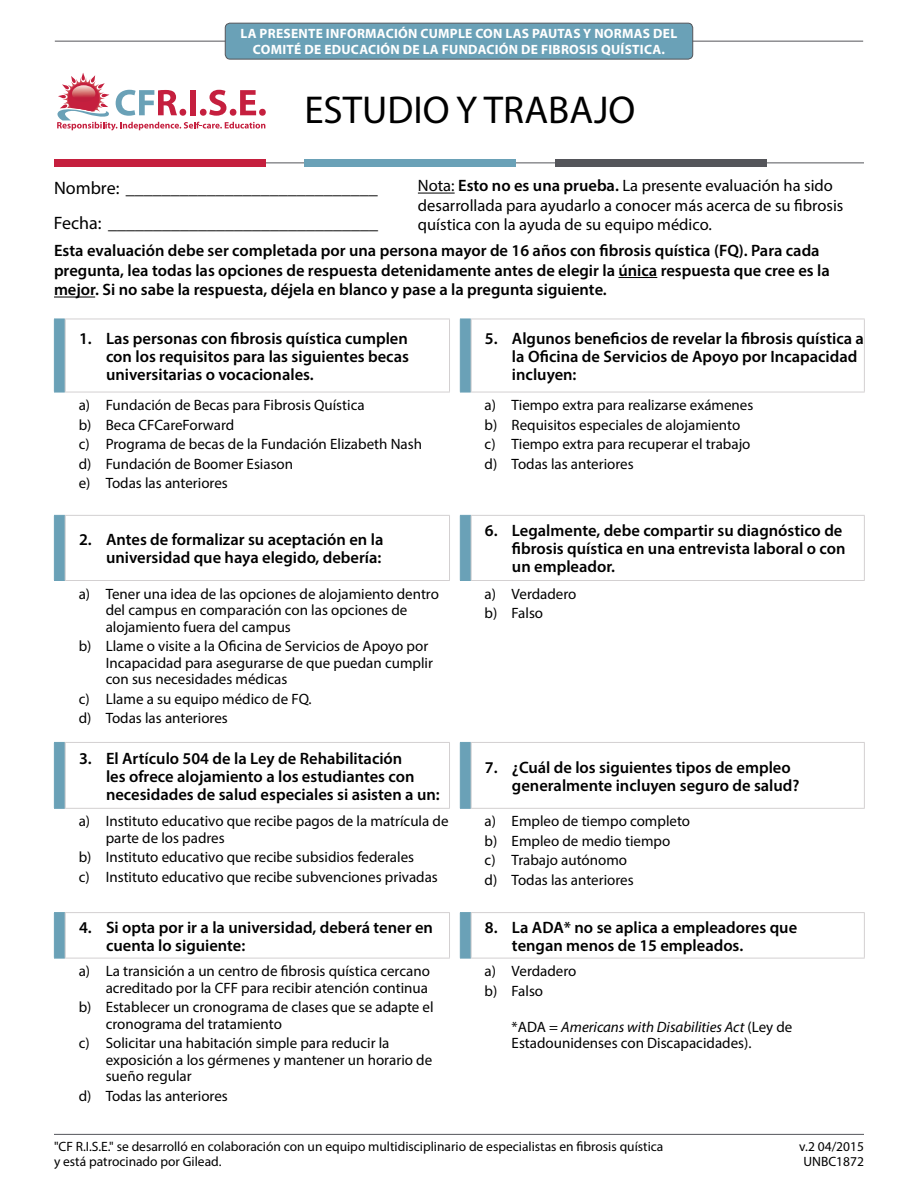
<style>
.page{position:relative;width:918px;height:1188px;background:#fff}
.page>*{position:absolute;margin:0;border:0;box-sizing:border-box;transform-origin:0 0}
.t1{font:39px "Myriad Pro";color:#000}
.t2{font:18px/34.5px "Myriad Pro";color:#000}
.t3{font:600 16.5px/18px "Myriad Pro";color:#000}
.t4{font:16.5px/19.5px "Myriad Pro";color:#000}
.t5{font:15px/19.5px "Myriad Pro";color:#000}
.t6{font:13.5px/15px "Myriad Pro";color:#000}
.t7{font:700 13.5px/16.5px "Myriad Pro";letter-spacing:.02em;color:#fff;text-align:center}
.s1{font-weight:600}
.s2{font-style:italic}
</style>
<div class="page">
<svg style="left:57px;top:73px;width:208px;height:57px"></svg>
<hr style="left:59px;top:163px;width:805px;height:1px;background:#54555a">
<div style="left:54px;top:159px;width:212px;height:7px;background:#c51f3e"></div>
<div style="left:304px;top:159px;width:212px;height:7px;background:#6aa1b7"></div>
<div style="left:555px;top:159px;width:212px;height:7px;background:#54555a"></div>
<hr style="left:418px;top:193px;width:37px;height:1px;background:#000">
<hr style="left:618px;top:277px;width:39px;height:1px;background:#000">
<hr style="left:54px;top:297px;width:41px;height:1px;background:#000">
<hr style="left:54px;top:1134px;width:810px;height:1px;background:#54555a">
<svg style="left:54px;top:319px;width:417px;height:639px"></svg>
<hr style="left:54px;top:319px;width:1px;height:73px;background:#6aa1b7">
<hr style="left:460px;top:319px;width:1px;height:73px;background:#6aa1b7">
<hr style="left:54px;top:743px;width:1px;height:65px;background:#6aa1b7">
<hr style="left:460px;top:743px;width:1px;height:65px;background:#6aa1b7">
<hr style="left:65px;top:319px;width:385px;height:1px;background:#d3d0d1">
<hr style="left:65px;top:319px;width:1px;height:73px;background:#d3d0d1">
<hr style="left:449px;top:319px;width:1px;height:73px;background:#d3d0d1">
<hr style="left:65px;top:392px;width:385px;height:1px;background:#d3d0d1">
<hr style="left:471px;top:319px;width:394px;height:1px;background:#d3d0d1">
<hr style="left:471px;top:319px;width:1px;height:73px;background:#d3d0d1">
<hr style="left:864px;top:319px;width:1px;height:73px;background:#d3d0d1">
<hr style="left:471px;top:392px;width:394px;height:1px;background:#d3d0d1">
<hr style="left:471px;top:515px;width:394px;height:1px;background:#d3d0d1">
<hr style="left:864px;top:516px;width:1px;height:64px;background:#d3d0d1">
<hr style="left:471px;top:580px;width:394px;height:1px;background:#d3d0d1">
<hr style="left:460px;top:516px;width:1px;height:64px;background:#6aa1b7">
<hr style="left:471px;top:516px;width:1px;height:64px;background:#d3d0d1">
<hr style="left:65px;top:515px;width:385px;height:1px;background:#d3d0d1">
<hr style="left:449px;top:516px;width:1px;height:64px;background:#d3d0d1">
<hr style="left:65px;top:580px;width:385px;height:1px;background:#d3d0d1">
<hr style="left:54px;top:516px;width:1px;height:64px;background:#6aa1b7">
<hr style="left:65px;top:516px;width:1px;height:64px;background:#d3d0d1">
<hr style="left:65px;top:742px;width:385px;height:1px;background:#d3d0d1">
<hr style="left:65px;top:743px;width:1px;height:65px;background:#d3d0d1">
<hr style="left:449px;top:743px;width:1px;height:65px;background:#d3d0d1">
<hr style="left:65px;top:808px;width:385px;height:1px;background:#d3d0d1">
<hr style="left:471px;top:742px;width:394px;height:1px;background:#d3d0d1">
<hr style="left:471px;top:743px;width:1px;height:65px;background:#d3d0d1">
<hr style="left:864px;top:743px;width:1px;height:65px;background:#d3d0d1">
<hr style="left:471px;top:808px;width:394px;height:1px;background:#d3d0d1">
<hr style="left:471px;top:912px;width:394px;height:1px;background:#d3d0d1">
<hr style="left:864px;top:913px;width:1px;height:45px;background:#d3d0d1">
<hr style="left:471px;top:958px;width:394px;height:1px;background:#d3d0d1">
<hr style="left:460px;top:913px;width:1px;height:45px;background:#6aa1b7">
<hr style="left:471px;top:913px;width:1px;height:45px;background:#d3d0d1">
<hr style="left:65px;top:912px;width:385px;height:1px;background:#d3d0d1">
<hr style="left:449px;top:913px;width:1px;height:45px;background:#d3d0d1">
<hr style="left:65px;top:958px;width:385px;height:1px;background:#d3d0d1">
<hr style="left:54px;top:913px;width:1px;height:45px;background:#6aa1b7">
<hr style="left:65px;top:913px;width:1px;height:45px;background:#d3d0d1">
<hr style="left:55px;top:41px;width:808px;height:1px;background:#54555a">
<div style="left:225px;top:23px;width:468px;height:36px;background:#6aa1b7;border-radius:5px"></div>
<div style="left:225px;top:23px;width:468px;height:37px;border:1px solid #54555a;border-radius:5px"></div>
<p class="t7" style="left:241px;top:25px;width:438px">LA PRESENTE INFORMACIÓN CUMPLE CON LAS PAUTAS Y NORMAS DEL<br>COMITÉ DE EDUCACIÓN DE LA FUNDACIÓN DE FIBROSIS QUÍSTICA.</p>
<h1 class="t1" style="left:304px;top:86px;width:332px">ESTUDIO Y TRABAJO</h1>
<p class="t4" style="left:418px;top:176px;width:427px">Nota: <span class="s1">Esto no es una prueba.</span> La presente evaluación ha sido desarrollada para ayudarlo a conocer más acerca de su fibrosis quística con la ayuda de su equipo médico.</p>
<p class="t2" style="left:54px;top:170px;width:326px">Nombre: ____________________________<br>Fecha: ______________________________</p>
<p class="t3" style="left:54px;top:241px;width:777px;line-height:19.5px">Esta evaluación debe ser completada por una persona mayor de 16 años con fibrosis quística (FQ). Para cada pregunta, lea todas las opciones de respuesta detenidamente antes de elegir la única respuesta que cree es la mejor. Si no sabe la respuesta, déjela en blanco y pase a la pregunta siguiente.</p>
<p class="t3" style="left:106px;top:329px;width:304px;text-align:justify;text-indent:-27px">1. Las personas con fibrosis quística cumplen con los requisitos para las siguientes becas universitarias o vocacionales.</p>
<p class="t3" style="left:512px;top:329px;width:353px;text-indent:-27px">5. Algunos beneficios de revelar la fibrosis quística a la Oficina de Servicios de Apoyo por Incapacidad incluyen:</p>
<p class="t5" style="left:79px;top:395px;width:345px">a) Fundación de Becas para Fibrosis Quística<br>b) Beca CFCareForward<br>c) Programa de becas de la Fundación Elizabeth Nash d) Fundación de Boomer Esiason<br>e) Todas las anteriores</p>
<p class="t5" style="left:485px;top:395px;width:270px">a) Tiempo extra para realizarse exámenes b) Requisitos especiales de alojamiento c) Tiempo extra para recuperar el trabajo d) Todas las anteriores</p>
<p class="t3" style="left:79px;top:530px;width:306px;text-align:right">2. Antes de formalizar su aceptación en la universidad que haya elegido, debería:</p>
<p class="t3" style="left:512px;top:521px;width:335px;text-indent:-27px">6. Legalmente, debe compartir su diagnóstico de fibrosis quística en una entrevista laboral o con un empleador.</p>
<p class="t5" style="left:106px;top:585px;width:335px;line-height:16.5px;text-indent:-27px">a) Tener una idea de las opciones de alojamiento dentro del campus en comparación con las opciones de alojamiento fuera del campus</p>
<p class="t5" style="left:106px;top:637px;width:329px;line-height:16.5px;text-indent:-27px">b) Llame o visite a la Oficina de Servicios de Apoyo por<br>Incapacidad para asegurarse de que puedan cumplir con sus necesidades médicas</p>
<p class="t5" style="left:79px;top:688px;width:234px">c) Llame a su equipo médico de FQ. d) Todas las anteriores</p>
<p class="t5" style="left:485px;top:583px;width:93px">a) Verdadero b) Falso</p>
<p class="t3" style="left:106px;top:749px;width:335px;text-indent:-27px">3. El Artículo 504 de la Ley de Rehabilitación<br>les ofrece alojamiento a los estudiantes con necesidades de salud especiales si asisten a un:</p>
<p class="t3" style="left:512px;top:758px;width:289px;text-indent:-27px">7. ¿Cuál de los siguientes tipos de empleo generalmente incluyen seguro de salud?</p>
<p class="t5" style="left:106px;top:813px;width:344px;line-height:16.5px;text-indent:-27px">a) Instituto educativo que recibe pagos de la matrícula de parte de los padres</p>
<p class="t5" style="left:79px;top:847px;width:361px">b) Instituto educativo que recibe subsidios federales<br>c) Instituto educativo que recibe subvenciones privadas</p>
<p class="t5" style="left:485px;top:811px;width:207px">a) Empleo de tiempo completo b) Empleo de medio tiempo<br>c) Trabajo autónomo<br>d) Todas las anteriores</p>
<p class="t3" style="left:106px;top:918px;width:328px;text-indent:-27px">4. Si opta por ir a la universidad, deberá tener en cuenta lo siguiente:</p>
<p class="t3" style="left:512px;top:918px;width:287px;text-indent:-27px">8. La ADA* no se aplica a empleadores que tengan menos de 15 empleados.</p>
<p class="t5" style="left:79px;top:963px;width:353px;line-height:16.5px;text-align:right">a) La transición a un centro de fibrosis quística cercano acreditado por la CFF para recibir atención continua</p>
<p class="t5" style="left:106px;top:999px;width:329px;line-height:16.5px;text-indent:-27px">b) Establecer un cronograma de clases que se adapte el cronograma del tratamiento</p>
<p class="t5" style="left:106px;top:1035px;width:328px;line-height:16.5px;text-indent:-27px">c) Solicitar una habitación simple para reducir la exposición a los gérmenes y mantener un horario de sueño regular</p>
<p class="t5" style="left:79px;top:1086px;width:151px">d) Todas las anteriores</p>
<p class="t5" style="left:485px;top:961px;width:93px">a) Verdadero b) Falso</p>
<p class="t5" style="left:512px;top:1018px;width:282px;line-height:16.5px">*ADA = <span class="s2">Americans with Disabilities Act</span> (Ley de<br>Estadounidenses con Discapacidades).</p>
<p class="t6" style="left:54px;top:1138px;width:611px">"CF R.I.S.E." se desarrolló en colaboración con un equipo multidisciplinario de especialistas en fibrosis quística y está patrocinado por Gilead.</p>
<p class="t6" style="left:799px;top:1138px;width:66px;text-align:center">v.2 04/2015<br>UNBC1872</p>
</div>
